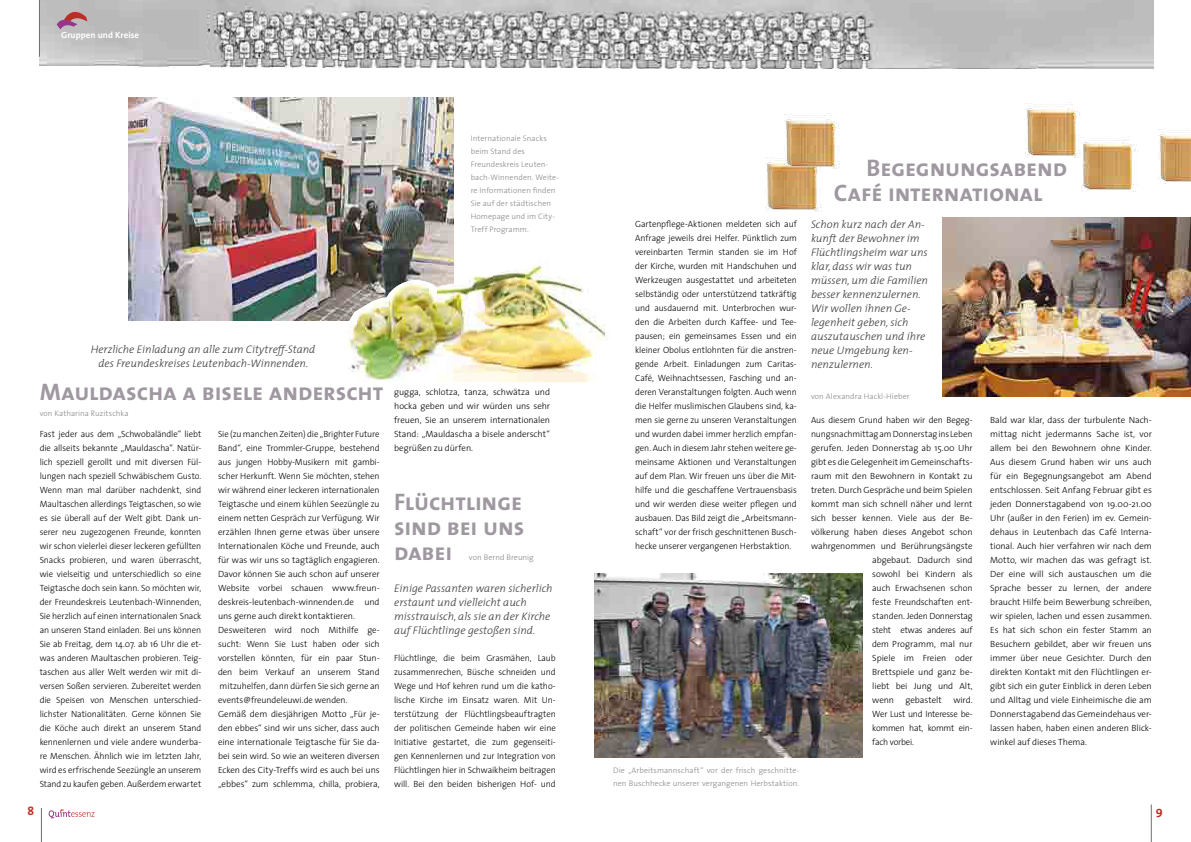
<style>
.page{position:relative;width:1191px;height:842px;background:#fff}
.page>*{position:absolute;margin:0;border:0;box-sizing:border-box;transform-origin:0 0}
.t1{font:24px/25px "The Mix Bold Caps";letter-spacing:-.005em;color:#9f98a0;text-align:justify}
.t2{font:700 12px "The Sans";color:#bb2e25}
.t3{font:italic 300 11px/14px "The Mix";color:#3c3c3b}
.t4{font:300 9px/14px "The Sans";letter-spacing:-.01em;color:#000;text-align:justify}
.t5{font:700 9px "The Sans";letter-spacing:.005em;color:#fff}
.t6{font:300 8px/13px "The Sans";letter-spacing:.01em;color:#878786}
</style>
<div class="page">
<hr style="left:41px;top:808px;width:1px;height:34px;background:#706f6f">
<svg style="left:49px;top:809px;width:45px;height:10px"></svg>
<img style="left:129px;top:98px;width:325px;height:223px">
<img style="left:40px;top:0;width:171px;height:68px">
<svg style="left:57px;top:10px;width:30px;height:19px"></svg>
<hr style="left:1151px;top:804px;width:1px;height:38px;background:#706f6f">
<hr style="left:39px;top:0;width:1px;height:57px;background:#706f6f">
<img style="left:211px;top:0;width:942px;height:68px">
<svg style="left:342px;top:255px;width:112px;height:6px"></svg>
<img style="left:342px;top:261px;width:264px;height:121px">
<img style="left:594px;top:573px;width:268px;height:184px">
<img style="left:765px;top:157px;width:57px;height:55px">
<img style="left:776px;top:113px;width:64px;height:62px">
<img style="left:1081px;top:136px;width:57px;height:56px">
<img style="left:942px;top:218px;width:249px;height:179px">
<img style="left:1025px;top:102px;width:58px;height:62px">
<img style="left:1158px;top:129px;width:33px;height:55px">
<p class="t5" style="left:61px;top:31px;width:80px">Gruppen und kreise</p>
<p class="t3" style="left:91px;top:343px;width:226px;text-align:center">Herzliche Einladung an alle zum Citytreff-Stand des Freundeskreises Leutenbach-Winnenden.</p>
<p class="t6" style="left:471px;top:132px;width:90px">Internationale Snacks beim Stand des<br>Freundeskreis Leuten&shy;bach-Winnenden. Weite&shy;re Informationen i nden<br>Sie auf der städtischen<br>Homepage und im City-<br>Treff Programm.</p>
<h1 class="t1" style="left:40px;top:379px;width:345px">Mauldascha a bisele anderscht</h1>
<p class="t4" style="left:394px;top:386px;width:157px">gugga, schlotza, tanza, schwätza und hocka geben und wir würden uns sehr freuen, Sie an unserem internationalen Stand: „Mauldascha a bisele anderscht“ begrüßen zu dürfen.</p>
<p class="t6" style="left:40px;top:407px;width:90px">von Katharina Ruzitschka</p>
<p class="t4" style="left:40px;top:428px;width:163px">Fast jeder aus dem „Schwobaländle“ liebt die allseits bekannte „Mauldascha“. Natür&shy;lich speziell gerollt und mit diversen Fül&shy;lungen nach speziell Schwäbischem Gusto.<br>Wenn man mal darüber nachdenkt, sind Maultaschen allerdings Teigtaschen, so wie es sie überall auf der Welt gibt. Dank un&shy;serer neu zugezogenen Freunde, konnten wir schon vielerlei dieser leckeren gefüllten Snacks probieren, und waren überrascht, wie vielseitig und unterschiedlich so eine Teigtasche doch sein kann. So möchten wir, der Freundeskreis Leutenbach-Winnenden, Sie herzlich auf einen internationalen Snack an unseren Stand einladen. Bei uns können Sie ab Freitag, dem 14.07. ab 16 Uhr die et&shy;was anderen Maultaschen probieren. Teig&shy;taschen aus aller Welt werden wir mit di&shy;versen Soßen servieren. Zubereitet werden die Speisen von Menschen unterschied&shy;lichster Nationalitäten. Gerne können Sie die Köche auch direkt an unserem Stand kennenlernen und viele andere wunderba&shy;re Menschen. Ähnlich wie im letzten Jahr, wird es erfrischende Seezüngle an unserem Stand zu kaufen geben. Außerdem erwartet</p>
<p class="t4" style="left:218px;top:428px;width:163px;text-align:left">Sie (zu manchen Zeiten) die „Brighter Future Band“, eine Trommler-Gruppe, bestehend aus jungen Hobby-Musikern mit gambi&shy;scher Herkunft. Wenn Sie möchten, stehen wir während einer leckeren internationalen Teigtasche und einem kühlen Seezüngle zu einem netten Gespräch zur Verfügung. Wir erzählen Ihnen gerne etwas über unsere Internationalen Köche und Freunde, auch für was wir uns so tagtäglich engagieren.<br>Davor können Sie auch schon auf unserer Website vorbei schauen www.freun&shy;deskreis-leutenbach-winnenden.de und uns gerne auch direkt kontaktieren.<br>Desweiteren wird noch Mithilfe ge&shy;sucht: Wenn Sie Lust haben oder sich vorstellen könnten, für ein paar Stun&shy;den beim Verkauf an unserem Stand mitzuhelfen, dann dürfen Sie sich gerne an events@freundeleuwi.de wenden.<br>Gemäß dem diesjährigen Motto „Für je&shy;den ebbes“ sind wir uns sicher, dass auch eine internationale Teigtasche für Sie da&shy;bei sein wird. So wie an weiteren diversen Ecken des City-Treffs wird es auch bei uns „ebbes“ zum schlemma, chilla, probiera,</p>
<h1 class="t1" style="left:394px;top:489px;width:132px">Flüchtlinge sind bei uns dabei</h1>
<p class="t6" style="left:469px;top:551px;width:66px">von Bernd Breunig</p>
<p class="t3" style="left:394px;top:582px;width:160px">Einige Passanten waren sicherlich erstaunt und vielleicht auch misstrauisch, als sie an der Kirche aufFlüchtlinge gestoßen sind.</p>
<p class="t4" style="left:394px;top:652px;width:163px">Flüchtlinge, die beim Grasmähen, Laub zusammenrechen, Büsche schneiden und Wege und Hof kehren rund um die katho&shy;lische Kirche im Einsatz waren. Mit Un&shy;terstützung der Flüchtlingsbeauftragten der politischen Gemeinde haben wir eine Initiative gestartet, die zum gegenseiti&shy;gen Kennenlernen und zur Integration von Flüchtlingen hier in Schwaikheim beitragen will. Bei den beiden bisherigen Hof- und</p>
<h2 class="t2" style="left:27px;top:806px;width:8px">8</h2>
<p class="t4" style="left:635px;top:218px;width:163px">Gartenplege-Aktionen meldeten sich auf Anfrage jeweils drei Helfer. Pünktlich zum vereinbarten Termin standen sie im Hof der Kirche, wurden mit Handschuhen und Werkzeugen ausgestattet und arbeiteten selbständig oder unterstützend tatkräftig und ausdauernd mit. Unterbrochen wur&shy;den die Arbeiten durch Kaffee- und Tee&shy;pausen; ein gemeinsames Essen und ein kleiner Obolus entlohnten für die anstren&shy;gende Arbeit. Einladungen zum Caritas-Café, Weihnachtsessen, Fasching und an&shy;deren Veranstaltungen folgten. Auch wenn die Helfer muslimischen Glaubens sind, ka&shy;men sie gerne zu unseren Veranstaltungen und wurden dabei immer herzlich empfan&shy;gen. Auch in diesem Jahr stehen weitere ge&shy;meinsame Aktionen und Veranstaltungen auf dem Plan. Wir freuen uns über die Mit&shy;hilfe und die geschaffene Vertrauensbasis und wir werden diese weiter plegen und ausbauen. Das Bild zeigt die „Arbeitsmann&shy;schaft“ vor der frisch geschnittenen Busch&shy;hecke unserer vergangenen Herbstaktion.</p>
<p class="t6" style="left:613px;top:765px;width:188px">Die „Arbeitsmannschaft“ vor der frisch geschnitte&shy;nen Buschhecke unserer vergangenen Herbstaktion.</p>
<h1 class="t1" style="left:833px;top:155px;width:235px;text-indent:33px">Begegnungsabend<br>Café international</h1>
<p class="t3" style="left:811px;top:218px;width:119px">Schon kurz nach der An&shy;kunft der Bewohner im<br>Flüchtlingsheim war uns klar, dass wir was tun müssen, um die Familien besser kennenzulernen.<br>Wir wollen ihnen Ge&shy;legenheit geben, sich auszutauschen und ihre neue Umgebung ken&shy;nenzulernen.</p>
<p class="t6" style="left:811px;top:390px;width:100px">von Alexandra Hackl-Hieber</p>
<p class="t4" style="left:811px;top:414px;width:163px">Aus diesem Grund haben wir den Begeg-</p>
<p class="t4" style="left:811px;top:428px;width:163px">nungsnachmittag am Donnerstag ins Leben</p>
<p class="t4" style="left:811px;top:442px;width:163px">gerufen. Jeden Donnerstag ab 15.00 Uhr</p>
<p class="t4" style="left:811px;top:456px;width:163px">gibt es die Gelegenheit im Gemeinschafts-</p>
<p class="t4" style="left:811px;top:470px;width:163px">raum mit den Bewohnern in Kontakt zu</p>
<p class="t4" style="left:811px;top:484px;width:163px">treten. Durch Gespräche und beim Spielen</p>
<p class="t4" style="left:811px;top:498px;width:163px">kommt man sich schnell näher und lernt</p>
<p class="t4" style="left:811px;top:512px;width:163px">sich besser kennen. Viele aus der Be-</p>
<p class="t4" style="left:811px;top:526px;width:163px">völkerung haben dieses Angebot schon</p>
<p class="t4" style="left:811px;top:540px;width:163px">wahrgenommen und Berührungsängste</p>
<p class="t4" style="left:872px;top:554px;width:102px">abgebaut. Dadurch sind</p>
<p class="t4" style="left:872px;top:568px;width:102px">sowohl bei Kindern als</p>
<p class="t4" style="left:872px;top:582px;width:102px">auch Erwachsenen schon</p>
<p class="t4" style="left:872px;top:596px;width:102px">feste Freundschaften ent-</p>
<p class="t4" style="left:872px;top:610px;width:102px">standen. Jeden Donnerstag</p>
<p class="t4" style="left:872px;top:624px;width:102px">steht etwas anderes auf</p>
<p class="t4" style="left:872px;top:638px;width:102px">dem Programm, mal nur</p>
<p class="t4" style="left:872px;top:652px;width:102px">Spiele im Freien oder</p>
<p class="t4" style="left:872px;top:666px;width:102px">Brettspiele und ganz be-</p>
<p class="t4" style="left:872px;top:680px;width:102px">liebt bei Jung und Alt,</p>
<p class="t4" style="left:872px;top:694px;width:23px">wenn</p>
<p class="t4" style="left:905px;top:694px;width:38px">gebastelt</p>
<p class="t4" style="left:872px;top:694px;width:102px;text-indent:81px">wird.<br>Wer Lust und Interesse be&shy;kommen hat, kommt ein&shy;fach vorbei.</p>
<p class="t4" style="left:990px;top:414px;width:163px">Bald war klar, dass der turbulente Nach&shy;mittag nicht jedermanns Sache ist, vor allem bei den Bewohnern ohne Kinder.<br>Aus diesem Grund haben wir uns auch für ein Begegnungsangebot am Abend entschlossen. Seit Anfang Februar gibt es jeden Donnerstagabend von 19.00-21.00<br>Uhr (außer in den Ferien) im ev. Gemein&shy;dehaus in Leutenbach das Café Interna&shy;tional. Auch hier verfahren wir nach dem Motto, wir machen das was gefragt ist.<br>Der eine will sich austauschen um die Sprache besser zu lernen, der andere braucht Hilfe beim Bewerbung schreiben, wir spielen, lachen und essen zusammen.<br>Es hat sich schon ein fester Stamm an Besuchern gebildet, aber wir freuen uns immer über neue Gesichter. Durch den direkten Kontakt mit den Flüchtlingen er&shy;gibt sich ein guter Einblick in deren Leben und Alltag und viele Einheimische die am Donnerstagabend das Gemeindehaus ver&shy;lassen haben, haben einen anderen Blick&shy;winkel auf dieses Thema.</p>
<h2 class="t2" style="left:1155px;top:806px;width:8px">9</h2>
</div>
